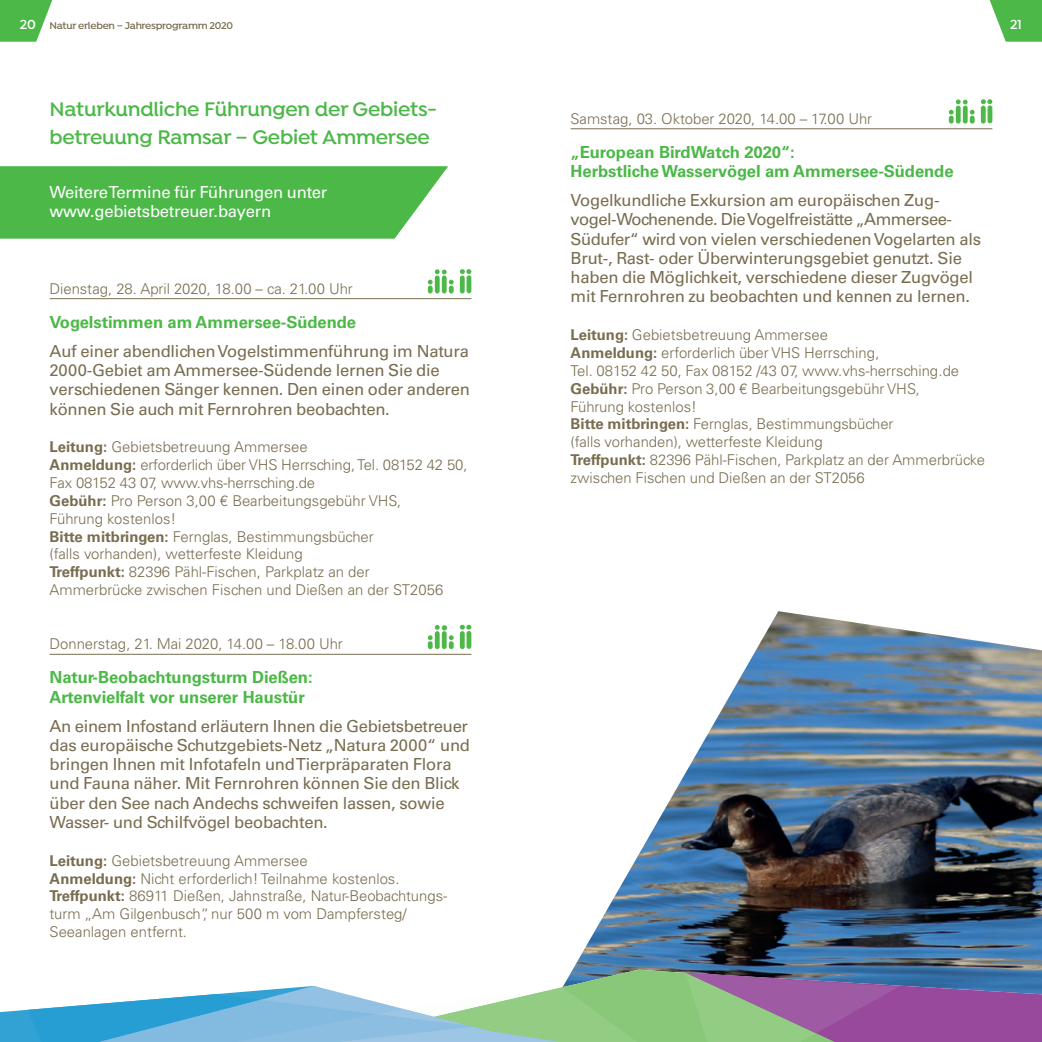
<style>
.page{position:relative;width:1042px;height:1042px;background:#fff}
.page>*{position:absolute;margin:0;border:0;box-sizing:border-box;transform-origin:0 0}
.t1{font:600 21px/28px "Isidora";letter-spacing:-.01em;color:#4cb848}
.t2{font:16.62px/19.2px "Univers LT Std";letter-spacing:-.015em;color:#796d50}
.t3{font:700 16.62px/19.2px "Univers LT Std";letter-spacing:-.005em;color:#4cb848}
.t4{font:16.62px/19.2px "Univers LT Std";letter-spacing:-.015em;color:#fff}
.t5{font:300 14.88px/17.8px "Univers LT Std";color:#796d50}
.t6{font:600 14px "Isidora";color:#fff}
.t7{font:600 10.5px "Isidora";letter-spacing:-.025em;color:#796d50}
.s1{font-size:14px;color:#fff}
.s2{font-weight:700}
</style>
<div class="page">
<img style="left:573px;top:611px;width:469px;height:358px">
<svg style="left:313px;top:969px;width:372px;height:73px"></svg>
<svg style="left:685px;top:958px;width:357px;height:84px;background:#7e6d93"></svg>
<svg style="left:0;top:986px;width:655px;height:56px"></svg>
<svg style="left:0;top:166px;width:448px;height:73px;background:#56bc52"></svg>
<hr style="left:50px;top:298px;width:421px;height:1px;background:#796d50">
<hr style="left:50px;top:654px;width:421px;height:1px;background:#796d50">
<svg style="left:449px;top:280px;width:5px;height:13px"></svg>
<svg style="left:428px;top:280px;width:5px;height:13px"></svg>
<div style="left:442px;top:275px;width:5px;height:18px;background:#4cb848;border-radius:2px"></div>
<svg style="left:435px;top:269px;width:12px;height:5px"></svg>
<div style="left:435px;top:275px;width:5px;height:18px;background:#4cb848;border-radius:2px"></div>
<svg style="left:460px;top:269px;width:11px;height:5px"></svg>
<div style="left:460px;top:275px;width:5px;height:18px;background:#4cb848;border-radius:2px"></div>
<div style="left:466px;top:275px;width:5px;height:18px;background:#4cb848;border-radius:2px"></div>
<div style="left:449px;top:641px;width:5px;height:8px;background:#4cb848;border-radius:2px"></div>
<div style="left:428px;top:641px;width:5px;height:8px;background:#4cb848;border-radius:2px"></div>
<div style="left:442px;top:631px;width:5px;height:18px;background:#4cb848;border-radius:2px"></div>
<svg style="left:428px;top:625px;width:26px;height:15px"></svg>
<div style="left:435px;top:631px;width:5px;height:18px;background:#4cb848;border-radius:2px"></div>
<svg style="left:460px;top:625px;width:11px;height:4px"></svg>
<div style="left:460px;top:631px;width:5px;height:18px;background:#4cb848;border-radius:2px"></div>
<div style="left:466px;top:631px;width:5px;height:18px;background:#4cb848;border-radius:2px"></div>
<hr style="left:570px;top:128px;width:422px;height:1px;background:#796d50">
<svg style="left:949px;top:99px;width:25px;height:25px"></svg>
<hr style="left:956px;top:106px;width:4px;height:18px;background:#4cb848;border-radius:2px">
<svg style="left:981px;top:99px;width:11px;height:5px"></svg>
<hr style="left:981px;top:106px;width:4px;height:18px;background:#4cb848;border-radius:2px">
<div style="left:987px;top:105px;width:5px;height:18px;background:#4cb848;border-radius:2px"></div>
<svg style="left:0;top:0;width:53px;height:42px"></svg>
<svg style="left:989px;top:0;width:53px;height:42px"></svg>
<p class="t7" style="left:20px;top:19px;width:215px"><span class="s1">20</span> Natur erleben – Jahresprogramm 2020</p>
<p class="t6" style="left:1010px;top:16px;width:13px">21</p>
<h1 class="t1" style="left:50px;top:96px;width:389px">Naturkundliche Führungen der Gebiets&shy;betreuung Ramsar – Gebiet Ammersee</h1>
<p class="t4" style="left:50px;top:182px;width:279px">Weitere Termine für Führungen unter www.gebietsbetreuer.bayern</p>
<p class="t5" style="left:50px;top:279px;width:305px">Dienstag, 28. April 2020, 18.00 – ca. 21.00 Uhr</p>
<p class="t3" style="left:50px;top:312px;width:308px">Vogelstimmen am Ammersee-Südende</p>
<p class="t2" style="left:50px;top:341px;width:422px">Auf einer abendlichen Vogelstimmenführung im Natura 2000-Gebiet am Ammersee-Südende lernen Sie die verschiedenen Sänger kennen. Den einen oder anderen können Sie auch mit Fernrohren beobachten.</p>
<p class="t5" style="left:50px;top:438px;width:419px"><span class="s2">Leitung:</span> Gebietsbetreuung Ammersee<br><span class="s2">Anmeldung:</span> erforderlich über VHS Herrsching, Tel. 08152 42 50, Fax 08152 43 07, www.vhs-herrsching.de<br><span class="s2">Gebühr:</span> Pro Person 3,00 € Bearbeitungsgebühr VHS,<br>Führung kostenlos!<br><span class="s2">Bitte mitbringen:</span> Fernglas, Bestimmungsbücher<br>(falls vorhanden), wetterfeste Kleidung<br><span class="s2">Treffpunkt:</span> 82396 Pähl-Fischen, Parkplatz an der<br>Ammerbrücke zwischen Fischen und Dießen an der ST2056</p>
<p class="t5" style="left:50px;top:635px;width:295px">Donnerstag, 21. Mai 2020, 14.00 – 18.00 Uhr</p>
<p class="t3" style="left:50px;top:668px;width:264px">Natur-Beobachtungsturm Dießen:<br>Artenvielfalt vor unserer Haustür</p>
<p class="t2" style="left:50px;top:716px;width:422px">An einem Infostand erläutern Ihnen die Gebietsbetreuer das europäische Schutzgebiets- Netz „Natura 2000“ und bringen Ihnen mit Infotafeln und Tierpräparaten Flora und Fauna näher. Mit Fernrohren können Sie den Blick über den See nach Andechs schweifen lassen, sowie Wasser- und Schilfvögel beobachten.</p>
<p class="t5" style="left:50px;top:851px;width:399px"><span class="s2">Leitung:</span> Gebietsbetreuung Ammersee<br><span class="s2">Anmeldung:</span> Nicht erforderlich! Teilnahme kostenlos.<br><span class="s2">Treffpunkt:</span> 86911 Dießen, Jahnstraße, Natur-Beobachtungs&shy;turm „Am Gilgenbusch“, nur 500 m vom Dampfersteg/ Seeanlagen entfernt.</p>
<p class="t5" style="left:570px;top:109px;width:303px">Samstag, 03. Oktober 2020, 14.00 – 17.00 Uhr</p>
<p class="t3" style="left:570px;top:142px;width:384px">„European BirdWatch 2020“:<br>Herbstliche Wasservögel am Ammersee-Südende</p>
<p class="t2" style="left:570px;top:191px;width:412px">Vogelkundliche Exkursion am europäischen Zug&shy;vogel-Wochenende. Die Vogelfreistätte „Ammersee-Südufer“ wird von vielen verschiedenen Vogelarten als Brut-, Rast- oder Überwinterungsgebiet genutzt. Sie haben die Möglichkeit, verschiedene dieser Zugvögel mit Fernrohren zu beobachten und kennen zu lernen.</p>
<p class="t5" style="left:570px;top:326px;width:416px"><span class="s2">Leitung:</span> Gebietsbetreuung Ammersee<br><span class="s2">Anmeldung:</span> erforderlich über VHS Herrsching,<br>Tel. 08152 42 50, Fax 08152 /43 07, www.vhs-herrsching.de <span class="s2">Gebühr:</span> Pro Person 3,00 € Bearbeitungsgebühr VHS,<br>Führung kostenlos!<br><span class="s2">Bitte mitbringen:</span> Fernglas, Bestimmungsbücher<br>(falls vorhanden), wetterfeste Kleidung<br><span class="s2">Treffpunkt:</span> 82396 Pähl-Fischen, Parkplatz an der Ammerbrücke zwischen Fischen und Dießen an der ST2056</p>
</div>
